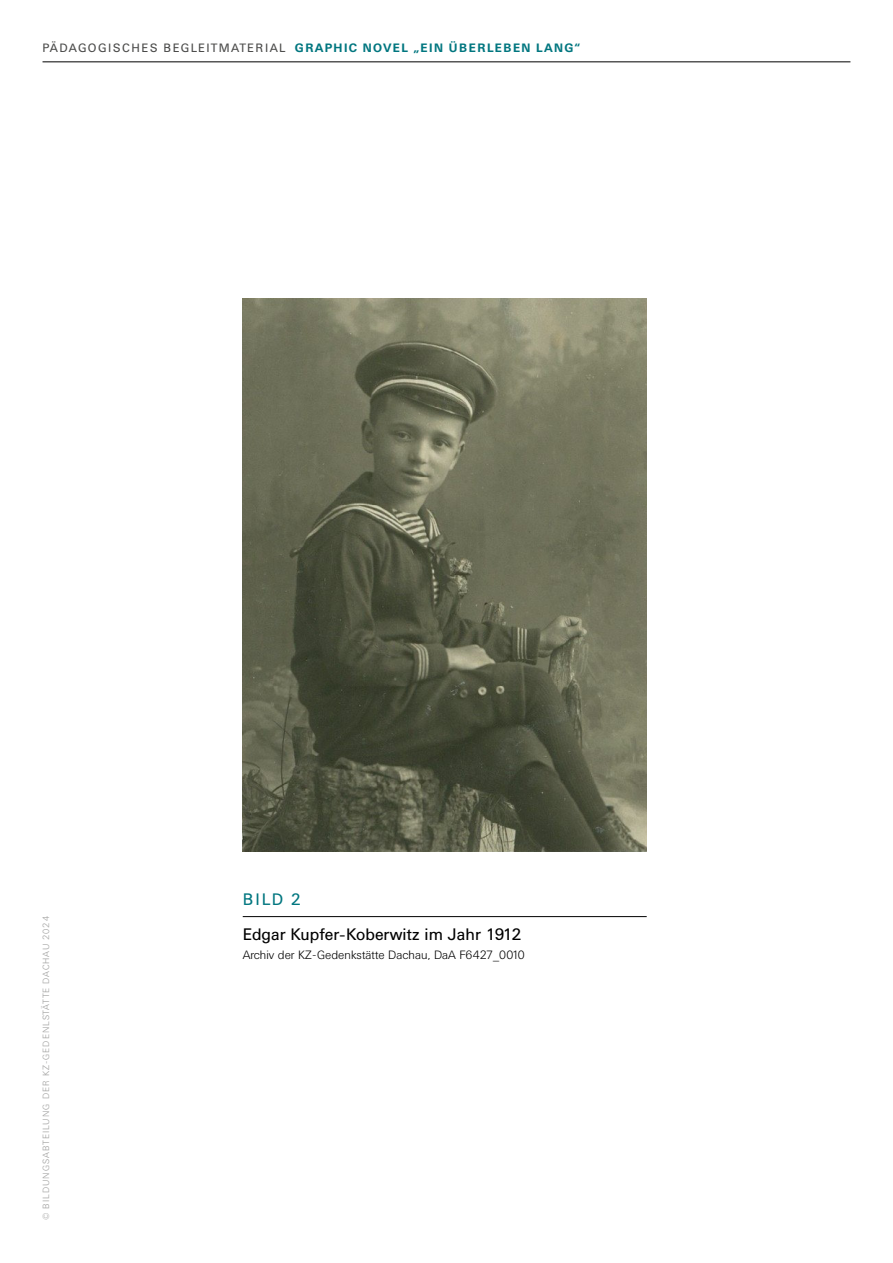
<style>
.page{position:relative;width:893px;height:1263px;background:#fff}
.page>*{position:absolute;margin:0;border:0;box-sizing:border-box;transform-origin:0 0}
.t1{font:16.5px "Univers BSK";color:#000}
.t2{font:16.5px "Univers BSK";color:#00767f}
.t3{font:700 12px "Univers BSK";letter-spacing:.13em;color:#00767f}
.t4{font:300 12px "Univers BSK";color:#000}
.t5{font:300 9px "Univers BSK";letter-spacing:.11em;color:#9d9d9c}
.s1{font-weight:400;color:#4a4a49}
</style>
<div class="page">
<hr style="left:43px;top:62px;width:807px;height:1px;background:#000">
<img style="left:243px;top:299px;width:404px;height:553px">
<hr style="left:243px;top:916px;width:404px;height:1px;background:#000">
<p class="t3" style="left:43px;top:40px;width:539px"><span class="s1">PÄDAGOGISCHES BEGLEITMATERIAL</span> GRAPHIC NOVEL „EIN ÜBERLEBEN LANG“</p>
<p class="t5" style="left:41px;top:1220px;width:306px;rotate:-90deg">© BILDUNGSABTEILUNG DER KZ-GEDENLSTÄTTE DACHAU 2024</p>
<p class="t2" style="left:243px;top:890px;width:60px">BILD 2</p>
<p class="t1" style="left:243px;top:925px;width:281px">Edgar Kupfer-Koberwitz im Jahr 1912</p>
<p class="t4" style="left:243px;top:949px;width:284px">Archiv der KZ-Gedenkstätte Dachau, DaA F6427_0010</p>
</div>
